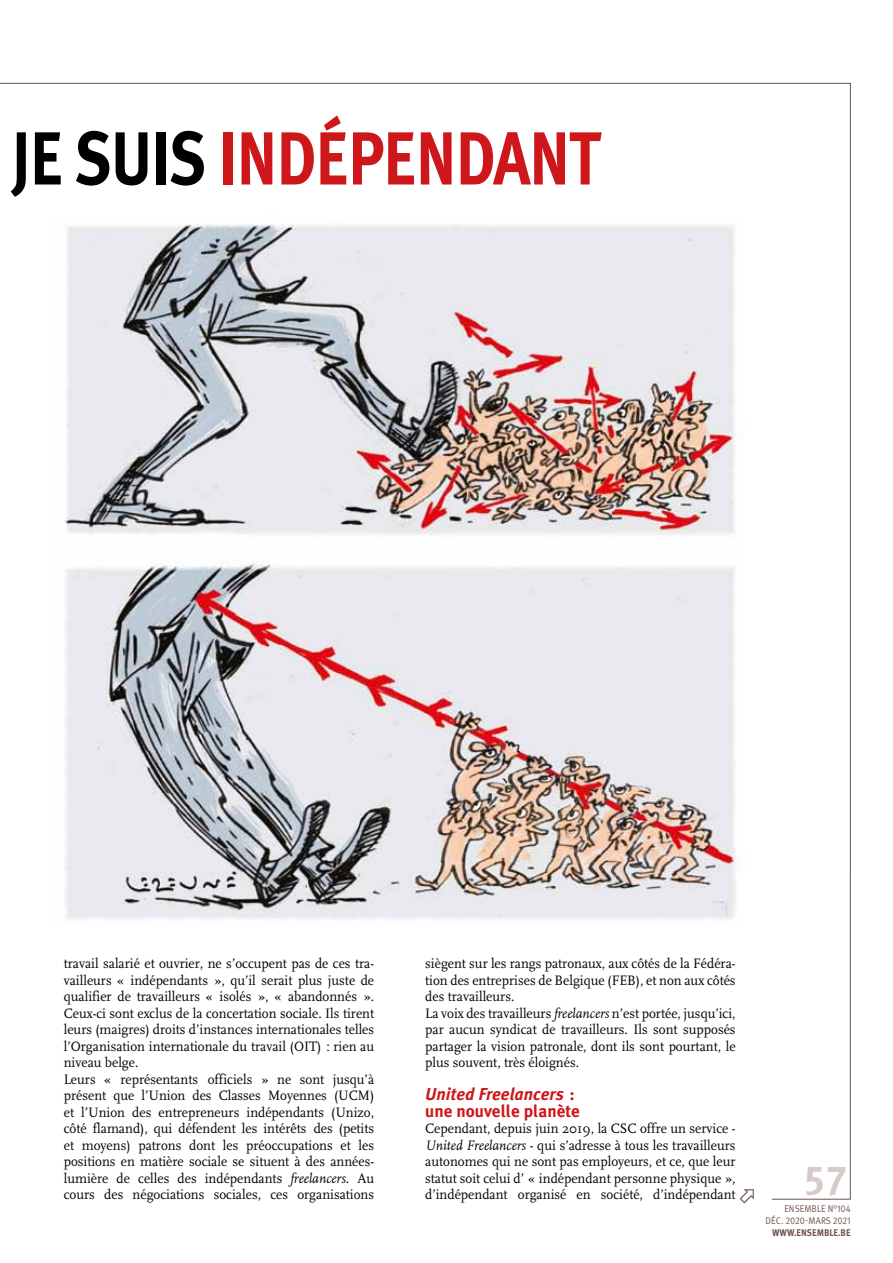
<style>
.page{position:relative;width:893px;height:1263px;background:#fff}
.page>*{position:absolute;margin:0;border:0;box-sizing:border-box;transform-origin:0 0}
.t1{font:700 75px "Meta Plus";letter-spacing:-.025em;color:#cd171a;scale:.85 1}
.t2{font:700 75px "Meta Plus";color:#000;scale:.85 1}
.t3{font:40.5px "Meta Plus Bold Caps";color:#d5cbc9}
.t4{font:700 17.25px/16.5px "Meta Plus";color:#cd171a}
.t5{font:14.25px/16.5px "FF Scala";color:#000;scale:.95 1}
.t6{font:9.75px/12px "Meta Pro";letter-spacing:.01em;color:#6f524b;text-align:right;scale:.9 1}
.t7{font:700 9.75px "Meta Plus";color:#6f524b;scale:.9 1}
.s1{font-style:italic}
</style>
<div class="page">
<img style="left:63px;top:224px;width:679px;height:696px">
<h1 class="t2" style="left:12px;top:115px;width:114px">JE SUIS</h1>
<h1 class="t1" style="left:218px;top:115px;width:439px">I NDÉPENDANT</h1>
<p class="t5" style="left:64px;top:955px;width:328px">travail salarié et ouvrier, ne s’occupent pas de ces tra&shy;vailleurs « indépendants », qu’il serait plus juste de qualifier de travailleurs « isolés », « abandonnés ».<br>Ceux-ci sont exclus de la concertation sociale. Ils tirent leurs (maigres) droits d’instances internationales telles l’Organisation internationale du travail (OIT) : rien au niveau belge.<br>Leurs « représentants officiels » ne sont jusqu’à présent que l’Union des Classes Moyennes (UCM) et l’Union des entrepreneurs indépendants (Unizo, côté flamand), qui défendent les intérêts des (petits et moyens) patrons dont les préoccupations et les positions en matière sociale se situent à des années&shy;lumière de celles des indépendants <span class="s1">freelancers</span>. Au cours des négociations sociales, ces organisations</p>
<p class="t5" style="left:425px;top:955px;width:328px">siègent sur les rangs patronaux, aux côtés de la Fédéra&shy;tion des entreprises de Belgique (FEB), et non aux côtés des travailleurs.<br>La voix des travailleurs <span class="s1">freelancers</span> n’est portée, jusqu’ici, par aucun syndicat de travailleurs. Ils sont supposés partager la vision patronale, dont ils sont pourtant, le plus souvent, très éloignés.</p>
<p class="t4" style="left:425px;top:1086px;width:156px"><span class="s1">United Freelancers</span> :<br>UNE NOUVELLE PLANÈTE</p>
<p class="t5" style="left:425px;top:1120px;width:328px;text-align:justify">Cependant, depuis juin 2019, la CSC offre un service - <span class="s1">United Freelancers</span> - qui s’adresse à tous les travailleurs autonomes qui ne sont pas employeurs, et ce, que leur statut soit celui d’ « indépendant personne physique », d’indépendant organisé en société, d’indépendant</p>
<h2 class="t3" style="left:804px;top:1156px;width:45px">57</h2>
<p class="t6" style="left:766px;top:1203px;width:96px">ENSEMBLE N°104<br>DÉC. 2020-MARS 2021</p>
<p class="t7" style="left:772px;top:1227px;width:89px">WWW.ENSEMBLE.BE</p>
</div>
